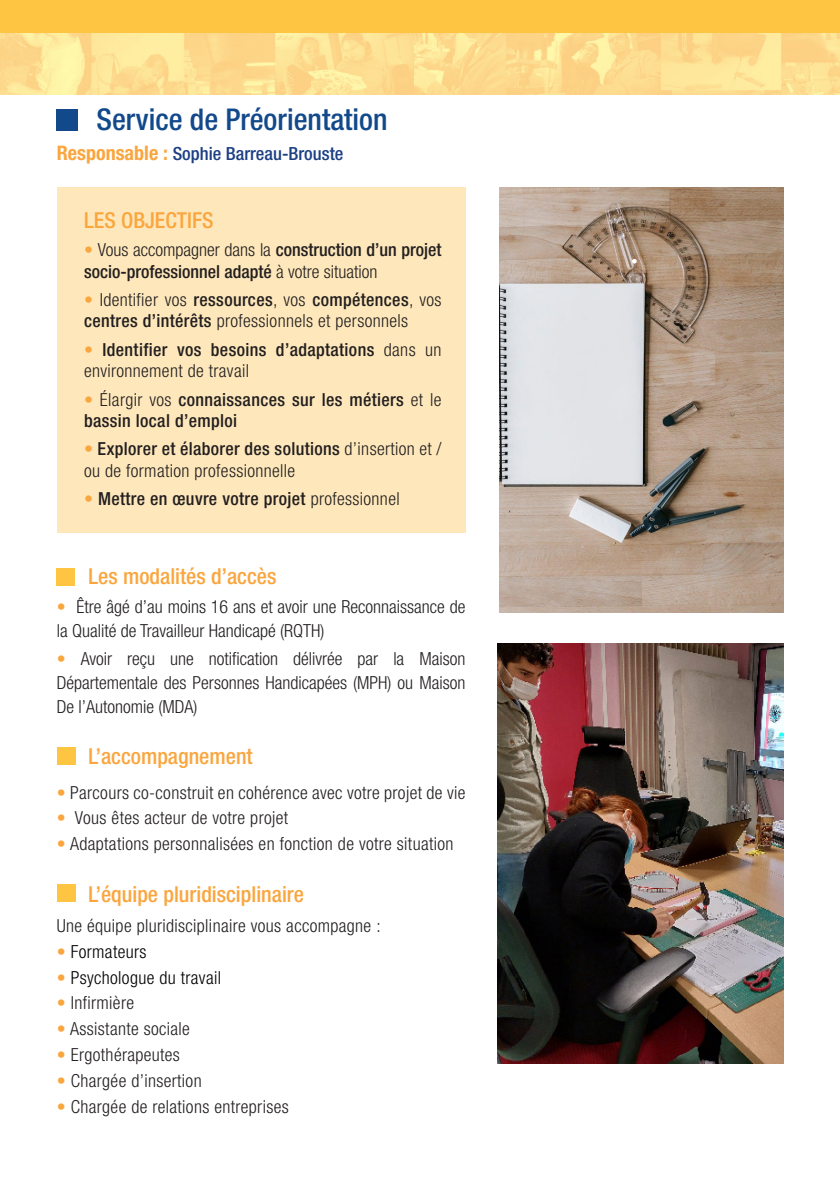
<style>
.page{position:relative;width:840px;height:1191px;background:#fff}
.page>*{position:absolute;margin:0;border:0;box-sizing:border-box;transform-origin:0 0}
.t1{font:500 condensed 30px "Helvetica Neue LT Std";color:#12498b}
.t2{font:500 condensed 22px "Helvetica Neue";color:#faa63f}
.t3{font:500 condensed 18.2px "Helvetica Neue";color:#1c3f84}
.t4{font:300 condensed 18px/24px "Helvetica Neue LT Std";letter-spacing:.02em;color:#231f20}
.t5{font:500 condensed 18px/21.6px "Helvetica Neue LT Std";letter-spacing:.02em;color:#231f20}
.t6{font:300 condensed 18px/24px "Helvetica Neue LT Std";color:#231f20}
.t7{font:500 condensed 18px/21.6px "Helvetica Neue LT Std";color:#231f20}
.t8{font:300 condensed 18px "Helvetica Neue LT Std";letter-spacing:.02em;color:#000001}
.s1{font-family:"Helvetica Neue LT Std";font-weight:700;font-size:20px;color:#faa63f}
.s2{font-weight:300;color:#faa63f}
.s3{font-weight:300}
.s4{color:#faa63f}
.s5{font-weight:500}
</style>
<div class="page">
<img style="left:0;top:32px;width:839px;height:62px">
<div style="left:57px;top:109px;width:21px;height:21px;background:#12498b"></div>
<div style="left:57px;top:569px;width:18px;height:17px;background:#fec542"></div>
<div style="left:0;top:0;width:839px;height:32px;background:#fec542"></div>
<div style="left:57px;top:747px;width:19px;height:17px;background:#fec542"></div>
<div style="left:57px;top:884px;width:18px;height:17px;background:#fec542"></div>
<img style="left:499px;top:187px;width:283px;height:426px">
<svg style="left:631px;top:259px;width:5px;height:4px"></svg>
<div style="left:57px;top:187px;width:408px;height:346px;background:#fee8bb"></div>
<img style="left:497px;top:643px;width:285px;height:420px">
<p class="t1" style="left:96px;top:102px;width:292px">Service de Préorientation</p>
<p class="t3" style="left:57px;top:143px;width:288px"><span class="s1">Responsable :</span> Sophie Barreau-Brouste</p>
<p class="t2" style="left:84px;top:207px;width:131px">LES OBJECTIFS</p>
<p class="t7" style="left:84px;top:238px;width:359px"><span class="s2">•</span> <span class="s3">Vous accompagner dans la</span> construction d’un projet socio-professionnel adapté <span class="s3">à votre situation</span></p>
<p class="t4" style="left:84px;top:288px;width:359px;line-height:21.6px"><span class="s4">•</span> Identifier vos <span class="s5">ressources</span>, vos <span class="s5">compétences</span>, vos <span class="s5">centres d’intérêts</span> professionnels et personnels</p>
<p class="t5" style="left:84px;top:338px;width:359px"><span class="s2">•</span> Identifier vos besoins d’adaptations <span class="s3">dans un environnement de travail</span></p>
<p class="t5" style="left:84px;top:388px;width:359px"><span class="s2">•</span> <span class="s3">Élargir vos</span> connaissances sur les métiers <span class="s3">et le </span>bassin local d’emploi</p>
<p class="t4" style="left:84px;top:438px;width:359px;line-height:21.6px"><span class="s4">•</span> <span class="s5">Explorer et élaborer des solutions</span> d’insertion et / ou de formation professionnelle</p>
<p class="t5" style="left:84px;top:488px;width:317px"><span class="s2">•</span> Mettre en œuvre votre projet <span class="s3">professionnel</span></p>
<p class="t2" style="left:88px;top:563px;width:189px">Les modalités d’accès</p>
<p class="t6" style="left:57px;top:594px;width:410px"><span class="s4">•</span> Être âgé d’au moins 16 ans et avoir une Reconnaissance de la Qualité de Travailleur Handicapé (RQTH)</p>
<p class="t4" style="left:57px;top:646px;width:410px;text-align:justify"><span class="s4">•</span> Avoir reçu une notification délivrée par la Maison Départementale des Personnes Handicapées (MPH) ou Maison De l’Autonomie (MDA)</p>
<p class="t2" style="left:88px;top:743px;width:166px">L’accompagnement</p>
<p class="t4" style="left:57px;top:780px;width:410px"><span class="s4">•</span> Parcours co-construit en cohérence avec votre projet de vie</p>
<p class="t4" style="left:57px;top:806px;width:233px"><span class="s4">•</span> Vous êtes acteur de votre projet</p>
<p class="t4" style="left:57px;top:831px;width:398px"><span class="s4">•</span> Adaptations personnalisées en fonction de votre situation</p>
<p class="t2" style="left:88px;top:880px;width:217px">L’équipe pluridisciplinaire</p>
<p class="t4" style="left:57px;top:913px;width:325px">Une équipe pluridisciplinaire vous accompagne :</p>
<p class="t8" style="left:57px;top:941px;width:91px"><span class="s4">•</span> Formateurs</p>
<p class="t8" style="left:57px;top:966px;width:166px"><span class="s4">•</span> Psychologue du travail</p>
<p class="t4" style="left:57px;top:991px;width:79px"><span class="s4">•</span> Infirmière</p>
<p class="t4" style="left:57px;top:1016px;width:135px"><span class="s4">•</span> Assistante sociale</p>
<p class="t4" style="left:57px;top:1042px;width:125px"><span class="s4">•</span> Ergothérapeutes</p>
<p class="t4" style="left:57px;top:1068px;width:146px"><span class="s4">•</span> Chargée d’insertion</p>
<p class="t4" style="left:57px;top:1094px;width:233px"><span class="s4">•</span> Chargée de relations entreprises</p>
</div>
